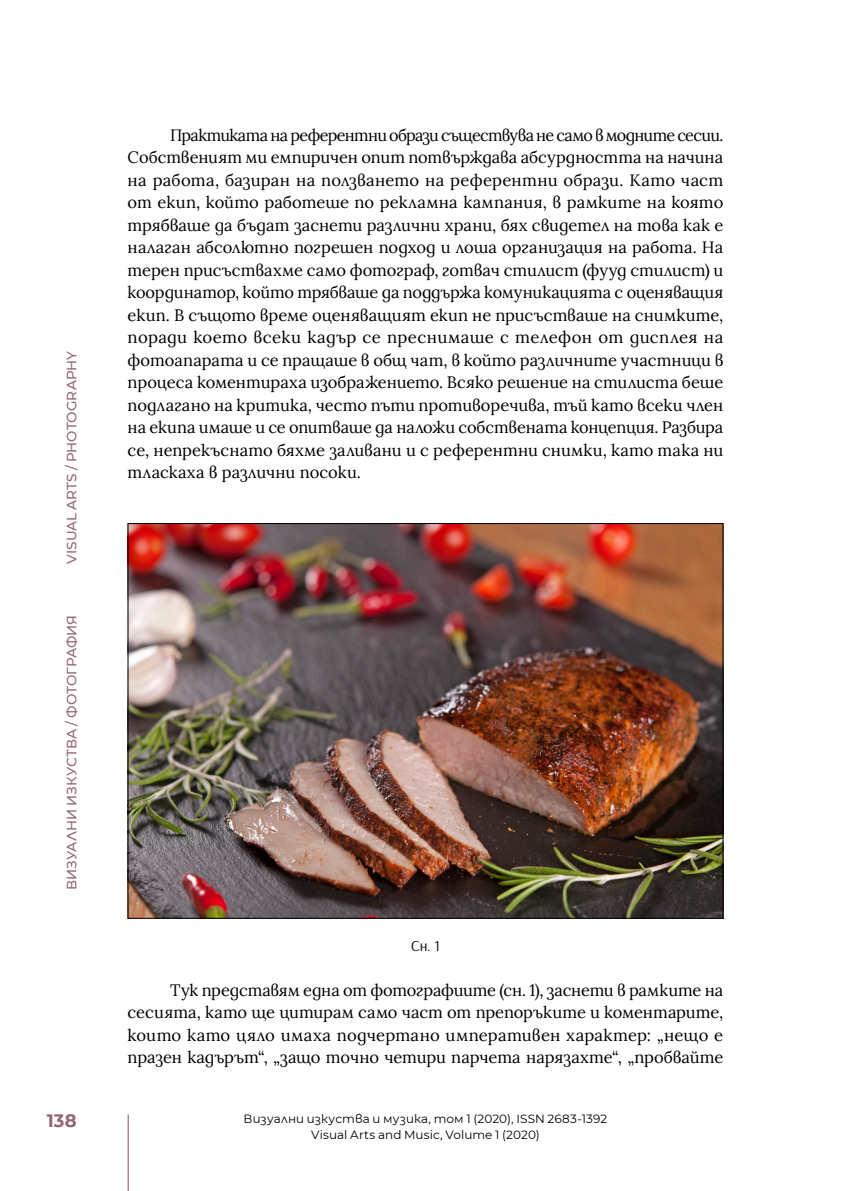
<style>
.page{position:relative;width:851px;height:1191px;background:#fff}
.page>*{position:absolute;margin:0;border:0;box-sizing:border-box;transform-origin:0 0}
.t1{font:700 18px "Montserrat";color:#936578}
.t2{font:16.5px/22.5px "Lora";color:#000;text-align:justify}
.t3{font:15px "Arsenal";color:#000}
.t4{font:500 13.5px "Montserrat";color:#936578}
.t5{font:12px/15.8px "Montserrat";letter-spacing:.01em;color:#000;text-align:center}
</style>
<div class="page">
<img style="left:130px;top:525px;width:591px;height:391px">
<hr style="left:128px;top:1114px;width:1px;height:77px;background:#936578">
<p class="t4" style="left:62px;top:563px;width:214px;rotate:-90deg">VISUAL ARTS / PHOTOGRAPHY</p>
<p class="t4" style="left:62px;top:889px;width:276px;rotate:-90deg">ВИЗУАЛНИ ИЗКУСТВА / ФОТОГРАФИЯ</p>
<p class="t1" style="left:47px;top:1107px;width:31px">138</p>
<p class="t2" style="left:128px;top:122px;width:597px;text-indent:43px">Практиката на референтни образи съществува не само в модните сесии.<br>Собственият ми емпиричен опит потвърждава абсурдността на начина на работа, базиран на ползването на референтни образи. Като част от екип, който работеше по рекламна кампания, в рамките на която трябваше да бъдат заснети различни храни, бях свидетел на това как е налаган абсолютно погрешен подход и лоша организация на работа. На терен присъствахме само фотограф, готвач стилист (фууд стилист) и координатор, който трябваше да поддържа комуникацията с оценяващия екип. В същото време оценяващият екип не присъстваше на снимките, поради което всеки кадър се преснимаше с телефон от дисплея на фотоапарата и се пращаше в общ чат, в който различните участници в процеса коментираха изображението. Всяко решение на стилиста беше подлагано на критика, често пъти противоречива, тъй като всеки член на екипа имаше и се опитваше да наложи собствената концепция. Разбира се, непрекъснато бяхме заливани и с референтни снимки, като така ни тласкаха в различни посоки.</p>
<p class="t3" style="left:411px;top:935px;width:30px">Сн. 1</p>
<p class="t2" style="left:128px;top:977px;width:597px;text-indent:43px">Тук представям една от фотографиите (сн. 1), заснети в рамките на сесията, като ще цитирам само част от препоръките и коментарите, които като цяло имаха подчертано императивен характер: „нещо е празен кадърът“, „защо точно четири парчета нарязахте“, „пробвайте</p>
<p class="t5" style="left:243px;top:1110px;width:365px">Визуални изкуства и музика, том 1 (2020), ISSN 2683-1392<br>Visual Arts and Music, Volume 1 (2020)</p>
</div>
